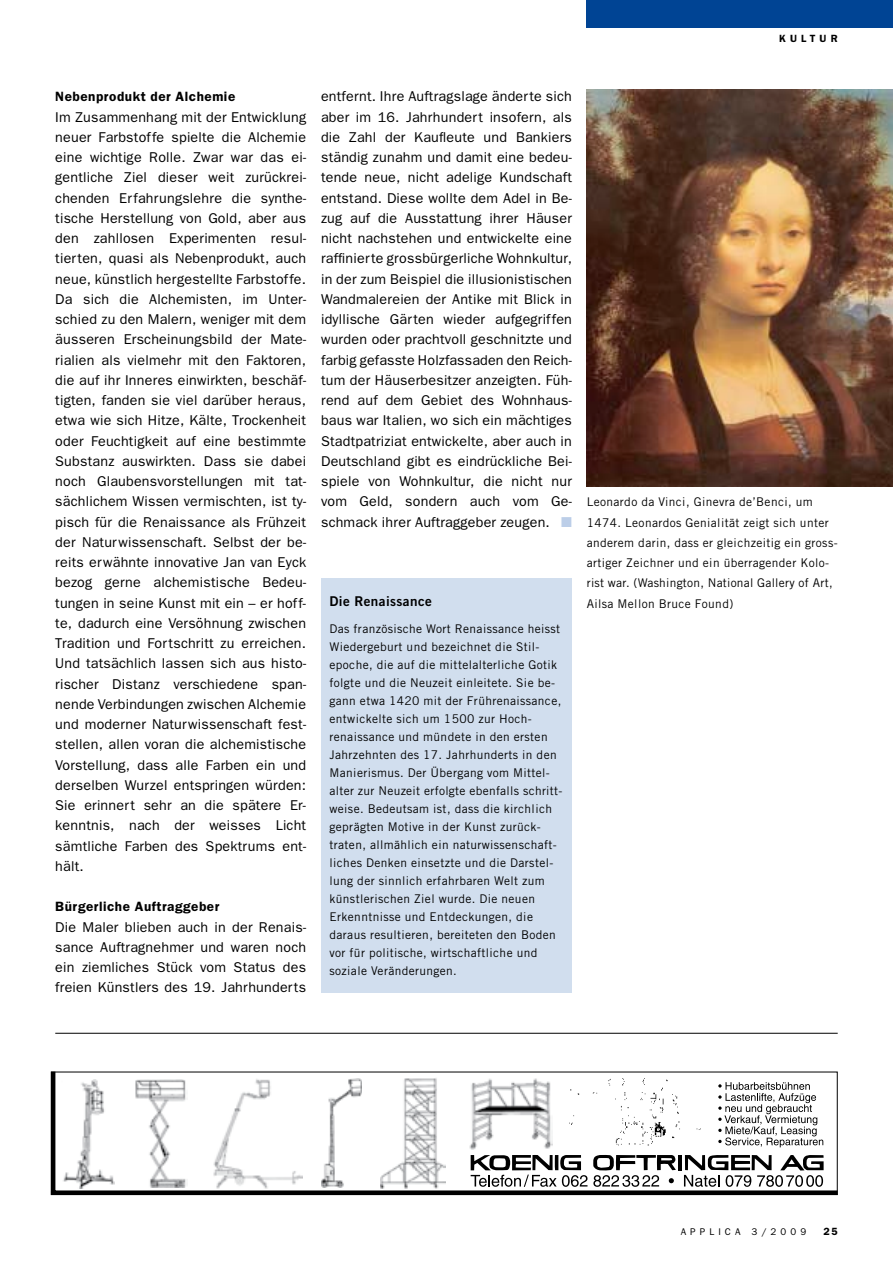
<style>
.page{position:relative;width:893px;height:1263px;background:#fff}
.page>*{position:absolute;margin:0;border:0;box-sizing:border-box;transform-origin:0 0}
.t1{font:14.25px/20.2px "Franklin Gothic";letter-spacing:.015em;color:#000;text-align:justify}
.t2{font:600 13.5px "Franklin Gothic";letter-spacing:.04em;color:#000}
.t3{font:13.5px "Trade Gothic Bold Two";letter-spacing:.03em;color:#000}
.t4{font:12px/18px "Trade Gothic";letter-spacing:.03em;color:#000}
.t5{font:600 10.5px "Franklin Gothic";letter-spacing:.4em;color:#000}
.t6{font:9.75px "Franklin Gothic";letter-spacing:.42em;color:#000}
.s1{color:#bccee8}
</style>
<div class="page">
<div style="left:587px;top:0;width:306px;height:28px;background:#004494"></div>
<img style="left:587px;top:89px;width:306px;height:397px">
<div style="left:321px;top:578px;width:251px;height:414px;background:#d1deee"></div>
<img style="left:63px;top:1079px;width:52px;height:110px">
<img style="left:135px;top:1079px;width:53px;height:108px">
<img style="left:213px;top:1079px;width:89px;height:109px">
<img style="left:322px;top:1078px;width:40px;height:109px">
<img style="left:381px;top:1078px;width:64px;height:110px">
<hr style="left:679px;top:1155px;width:3px;height:15px;background:#000">
<svg style="left:718px;top:1082px;width:105px;height:65px"></svg>
<svg style="left:471px;top:1155px;width:116px;height:32px"></svg>
<svg style="left:593px;top:1155px;width:83px;height:32px"></svg>
<svg style="left:684px;top:1155px;width:140px;height:32px"></svg>
<img style="left:469px;top:1078px;width:84px;height:71px">
<div style="left:51px;top:1190px;width:787px;height:5px;background:#000"></div>
<hr style="left:51px;top:1072px;width:4px;height:123px;background:#000">
<img style="left:569px;top:1078px;width:132px;height:68px">
<hr style="left:55px;top:1033px;width:783px;height:1px;background:#000">
<p class="t5" style="left:779px;top:32px;width:60px">kultur</p>
<p class="t2" style="left:55px;top:89px;width:182px">Nebenprodukt der Alchemie</p>
<p class="t1" style="left:55px;top:106px;width:252px">I m Zusammenhang mit der Entwicklung neuer Farbstoffe spielte die Alchemie eine wichtige Rolle. Zwar war das ei&shy;gentliche Ziel dieser weit zurückrei&shy;chenden Erfahrungslehre die synthe&shy;tische Herstellung von Gold, aber aus den zahllosen Experimenten resul&shy;tierten, quasi als Nebenprodukt, auch neue, künstlich hergestellte Farbstoffe.<br>Da sich die Alchemisten, im Unter&shy;schied zu den Malern, weniger mit dem äusseren Erscheinungsbild der Mate&shy;rialien als vielmehr mit den Faktoren, die auf ihr I nneres einwirkten, beschäf&shy;tigten, fanden sie viel darüber heraus, etwa wie sich Hitze, Kälte, Trockenheit oder Feuchtigkeit auf eine bestimmte Substanz auswirkten. Dass sie dabei noch Glaubensvorstellungen mit tat&shy;sächlichem Wissen vermischten, ist ty&shy;pisch für die Renaissance als Frühzeit der Naturwissenschaft. Selbst der be&shy;reits erwähnte innovative Jan van Eyck bezog gerne alchemistische Bedeu&shy;tungen in seine Kunst mit ein – er hoff&shy;te, dadurch eine Versöhnung zwischen Tradition und Fortschritt zu erreichen.<br>Und tatsächlich lassen sich aus histo&shy;rischer Distanz verschiedene span&shy;nende Verbindungen zwischen Alchemie und moderner Naturwissenschaft fest&shy;stellen, allen voran die alchemistische Vorstellung, dass alle Farben ein und derselben Wurzel entspringen würden:<br>Sie erinnert sehr an die spätere Er&shy;kenntnis, nach der weisses Licht sämtliche Farben des Spektrums ent&shy;hält.</p>
<p class="t2" style="left:55px;top:899px;width:166px">Bürgerliche Auftraggeber</p>
<p class="t1" style="left:55px;top:916px;width:252px">Die Maler blieben auch in der Renais&shy;sance Auftragnehmer und waren noch ein ziemliches Stück vom Status des freien Künstlers des 19. Jahrhunderts</p>
<p class="t1" style="left:321px;top:86px;width:252px">entfernt. I hre Auftragslage änderte sich aber im 16. Jahrhundert insofern, als die Zahl der Kaufleute und Bankiers ständig zunahm und damit eine bedeu&shy;tende neue, nicht adelige Kundschaft entstand. Diese wollte dem Adel in Be&shy;zug auf die Ausstattung ihrer Häuser nicht nachstehen und entwickelte eine raffinierte grossbürgerliche Wohnkultur, in der zum Beispiel die illusionistischen Wandmalereien der Antike mit Blick in idyllische Gärten wieder aufgegriffen wurden oder prachtvoll geschnitzte und farbig gefasste Holzfassaden den Reich-- tum der Häuserbesitzer anzeigten. Füh&shy;rend auf dem Gebiet des Wohnhaus&shy;baus war Italien, wo sich ein mächtiges Stadtpatriziat entwickelte, aber auch in Deutschland gibt es eindrückliche Bei&shy;spiele von Wohnkultur, die nicht nur vom Geld, sondern auch vom Ge&shy;schmack ihrer Auftraggeber zeugen. <span class="s1">■</span></p>
<p class="t4" style="left:587px;top:492px;width:251px;line-height:20.2px">Leonardo da Vinci, Ginevra de’Benci, um 1474. Leonardos Genialität zeigt sich unter anderem darin, dass er gleichzeitig ein gross&shy;artiger Zeichner und ein überragender Kolo&shy;rist war. (Washington, National Gallery of Art,</p>
<p class="t3" style="left:330px;top:593px;width:104px">Die Renaissance</p>
<p class="t4" style="left:587px;top:594px;width:148px">Ailsa Mellon Bruce Found)</p>
<p class="t4" style="left:330px;top:620px;width:234px">Das französische Wort Renaissance heisst Wiedergeburt und bezeichnet die Stil&shy;epoche, die auf die mittelalterliche Gotik folgte und die Neuzeit einleitete. Sie be&shy;gann etwa 1420 mit der Frührenaissance, entwickelte sich um 1500 zur Hoch&shy;renaissance und mündete in den ersten Jahrzehnten des 17. Jahrhunderts in den Manierismus. Der Übergang vom Mittel&shy;alter zur Neuzeit erfolgte ebenfalls schritt&shy;weise. Bedeutsam ist, dass die kirchlich geprägten Motive in der Kunst zurück&shy;traten, allmählich ein naturwissenschaft&shy;liches Denken einsetzte und die Darstel&shy;lung der sinnlich erfahrbaren Welt zum künstlerischen Ziel wurde. Die neuen Erkenntnisse und Entdeckungen, die daraus resultieren, bereiteten den Boden vor für politische, wirtschaftliche und soziale Veränderungen.</p>
<p class="t6" style="left:681px;top:1226px;width:127px">Applica 3/2009</p>
<p class="t5" style="left:823px;top:1225px;width:16px">25</p>
</div>
